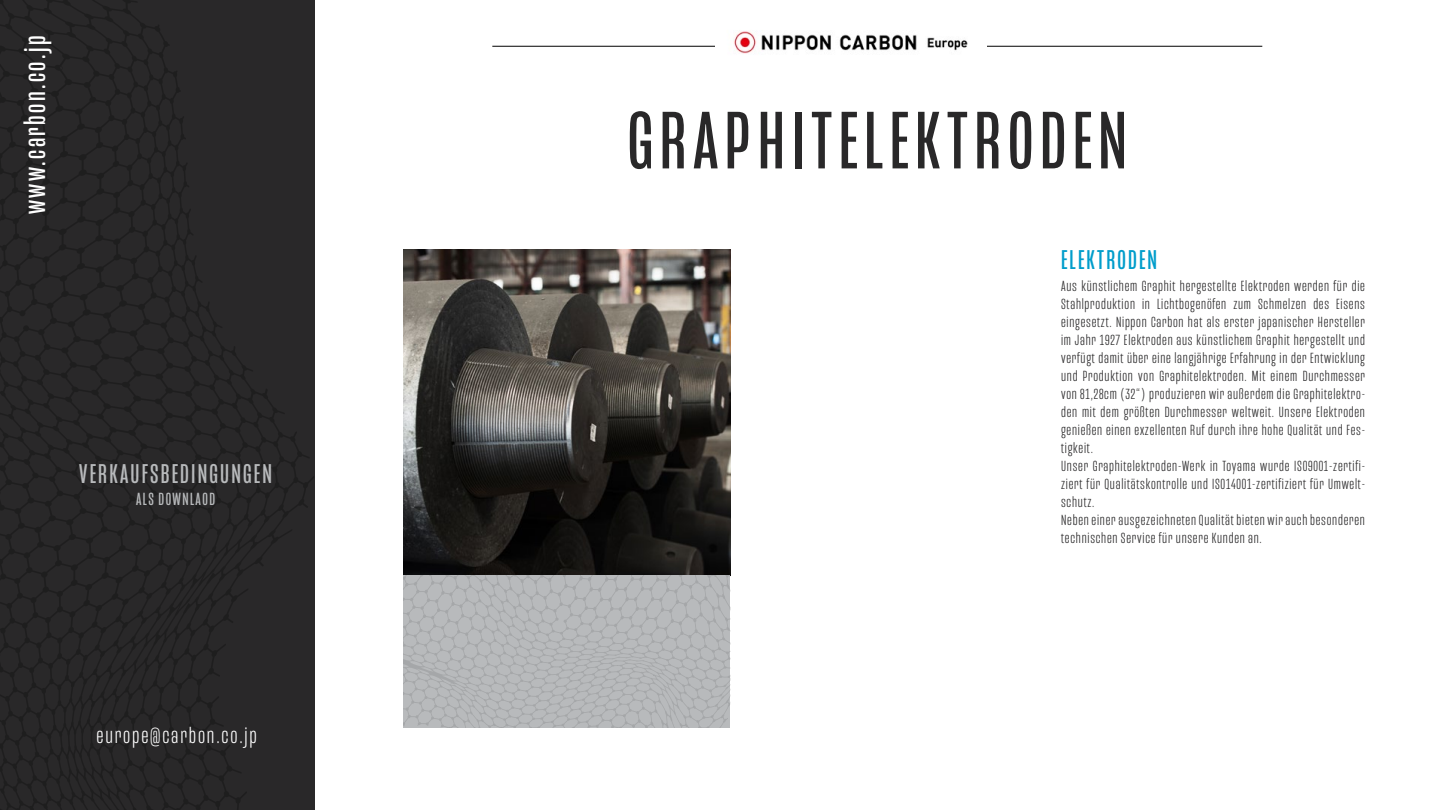
<style>
.page{position:relative;width:1440px;height:810px;background:#fff}
.page>*{position:absolute;margin:0;border:0;box-sizing:border-box;transform-origin:0 0}
.t1{font:83.25px "Mongoose";letter-spacing:.08em;color:#292829}
.t2{font:30px "Mongoose";letter-spacing:.08em;color:#fff}
.t3{font:27.75px "Mongoose";letter-spacing:.08em;color:#b8babc}
.t4{font:27.75px "Mongoose";letter-spacing:.08em;color:#009dcb}
.t5{font:300 22.5px "Mongoose";letter-spacing:.08em;color:#fff}
.t6{font:18px "Mongoose";letter-spacing:.08em;color:#b8babc}
.t7{font:300 15px/18px "Mongoose";letter-spacing:.05em;color:#292829}
</style>
<div class="page">
<hr style="left:492px;top:46px;width:285px;height:1px;background:#000">
<hr style="left:978px;top:46px;width:284px;height:1px;background:#000">
<svg style="left:0;top:0;width:315px;height:810px;background:#272627"></svg>
<img style="left:716px;top:31px;width:271px;height:23px">
<img style="left:404px;top:249px;width:326px;height:326px">
<svg style="left:404px;top:575px;width:326px;height:153px;background:#b4b6b8"></svg>
<svg style="left:664px;top:670px;width:4px;height:5px"></svg>
<h2 class="t2" style="left:18px;top:214px;width:179px;rotate:-90deg">www.carbon.co.jp</h2>
<h3 class="t3" style="left:79px;top:458px;width:194px">VERKAUFSBEDINGUNGEN</h3>
<p class="t6" style="left:136px;top:489px;width:80px">ALS DOWNLAOD</p>
<h3 class="t5" style="left:96px;top:722px;width:162px">europe@carbon.co.jp</h3>
<h1 class="t1" style="left:628px;top:93px;width:501px">GRAPHITELEKTRODEN</h1>
<h3 class="t4" style="left:1061px;top:244px;width:98px">ELEKTRODEN</h3>
<p class="t7" style="left:1061px;top:277px;width:305px">Aus künstlichem Graphit hergestellte Elektroden werden für die Stahlproduktion in Lichtbogenöfen zum Schmelzen des Eisens eingesetzt. Nippon Carbon hat als erster japanischer Hersteller im Jahr 1927 Elektroden aus künstlichem Graphit hergestellt und verfügt damit über eine langjährige Erfahrung in der Entwicklung und Produktion von Graphitelektroden. Mit einem Durchmesser von 81,28cm (32“) produzieren wir außerdem die Graphitelektro&shy;den mit dem größten Durchmesser weltweit. Unsere Elektroden genießen einen exzellenten Ruf durch ihre hohe Qualität und Fes&shy;tigkeit.<br>Unser Graphitelektroden-Werk in Toyama wurde ISO9001-zertifi&shy;ziert für Qualitätskontrolle und ISO14001-zertifiziert für Umwelt&shy;schutz.<br>Neben einer ausgezeichneten Qualität bieten wir auch besonderen technischen Service für unsere Kunden an.</p>
</div>
